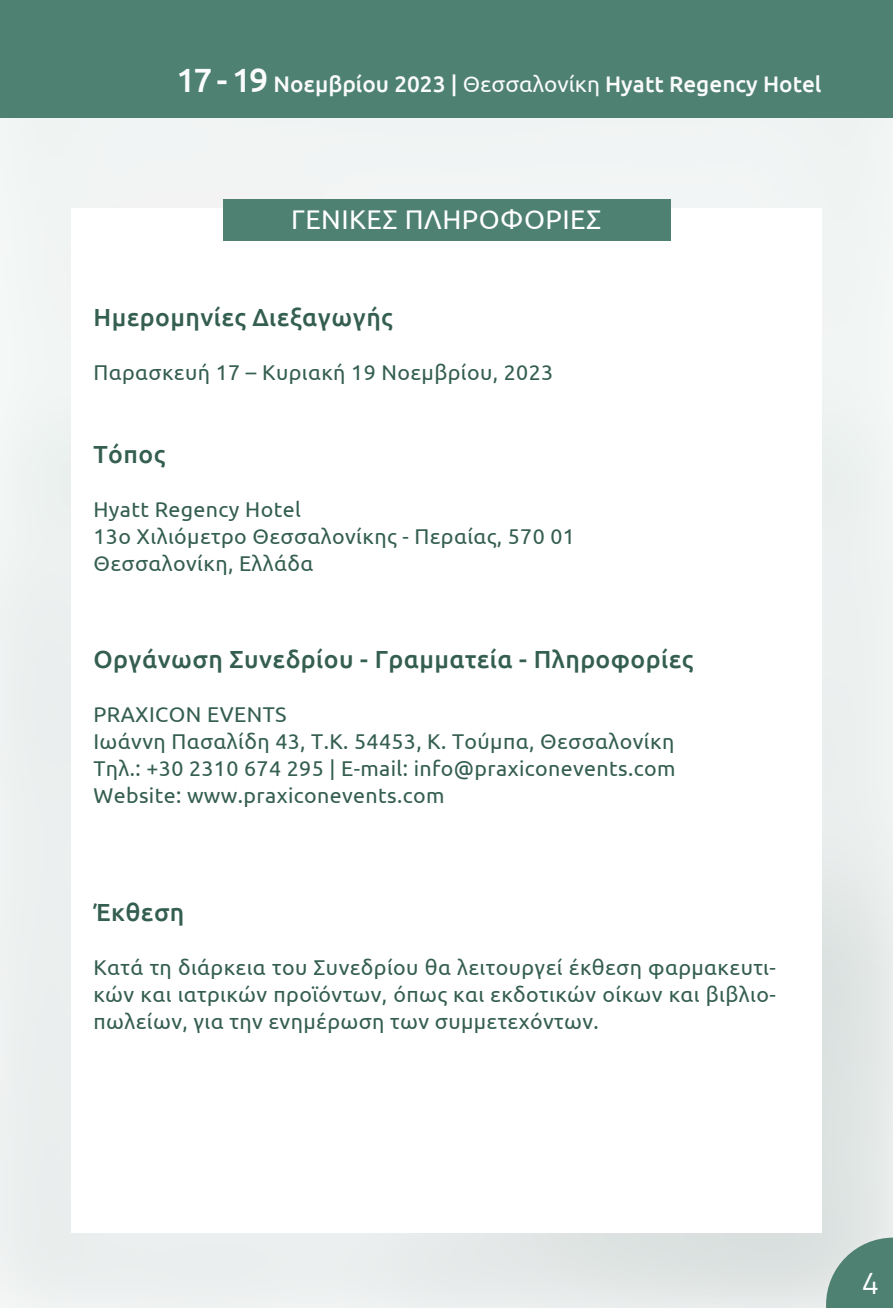
<style>
.page{position:relative;width:893px;height:1308px;background:#fff}
.page>*{position:absolute;margin:0;border:0;box-sizing:border-box;transform-origin:0 0}
.t1{font:200 29.25px "Manrope";color:#fff}
.t2{font:27px "Ubuntu";letter-spacing:.02em;color:#fff}
.t3{font:500 24.75px "Ubuntu";letter-spacing:.02em;color:#345e50}
.t4{font:500 22.5px "Ubuntu";color:#fafbfb}
.t5{font:21.38px/27px "Ubuntu";letter-spacing:.02em;color:#345e50}
.s1{font-size:33.52px}
.s2{font-weight:400}
</style>
<div class="page">
<img style="left:0;top:117px;width:893px;height:1190px">
<div style="left:71px;top:208px;width:751px;height:1024px;background:#fff"></div>
<div style="left:223px;top:199px;width:447px;height:42px;background:#4e8171"></div>
<svg style="left:826px;top:1237px;width:67px;height:70px;background:#6d9689"></svg>
<div style="left:0;top:0;width:893px;height:117px;background:#4e8171"></div>
<p class="t4" style="left:176px;top:70px;width:647px"><span class="s1">17 - 19</span> Νοεμβρίου 2023 | <span class="s2">Θεσσαλονίκη</span> Hyatt Regency Hotel</p>
<p class="t2" style="left:291px;top:203px;width:312px">ΓΕΝΙΚΕΣ ΠΛΗΡΟΦΟΡΙΕΣ</p>
<p class="t3" style="left:93px;top:301px;width:301px">Ημερομηνίες Διεξαγωγής</p>
<p class="t5" style="left:93px;top:358px;width:461px">Παρασκευή 17 – Κυριακή 19 Νοεμβρίου, 2023</p>
<p class="t3" style="left:93px;top:438px;width:73px">Τόπος</p>
<p class="t5" style="left:93px;top:495px;width:483px">Hyatt Regency Hotel<br>13ο Χιλιόμετρο Θεσσαλονίκης - Περαίας, 570 01<br>Θεσσαλονίκη, Ελλάδα</p>
<p class="t3" style="left:93px;top:643px;width:601px">Οργάνωση Συνεδρίου - Γραμματεία - Πληροφορίες</p>
<p class="t5" style="left:93px;top:700px;width:584px">PRAXICON EVENTS<br>Ιωάννη Πασαλίδη 43, Τ.Κ. 54453, K. Τούμπα, Θεσσαλονίκη Τηλ.: +30 2310 674 295 | E-mail: info@praxiconevents.com Website: www.praxiconevents.com</p>
<p class="t3" style="left:93px;top:896px;width:92px">Έκθεση</p>
<p class="t5" style="left:93px;top:953px;width:684px;text-align:justify">Κατά τη διάρκεια του Συνεδρίου θα λειτουργεί έκθεση φαρμακευτι&shy;κών και ιατρικών προϊόντων, όπως και εκδοτικών οίκων και βιβλιο&shy;πωλείων, για την ενημέρωση των συμμετεχόντων.</p>
<h1 class="t1" style="left:862px;top:1262px;width:19px">4</h1>
</div>
